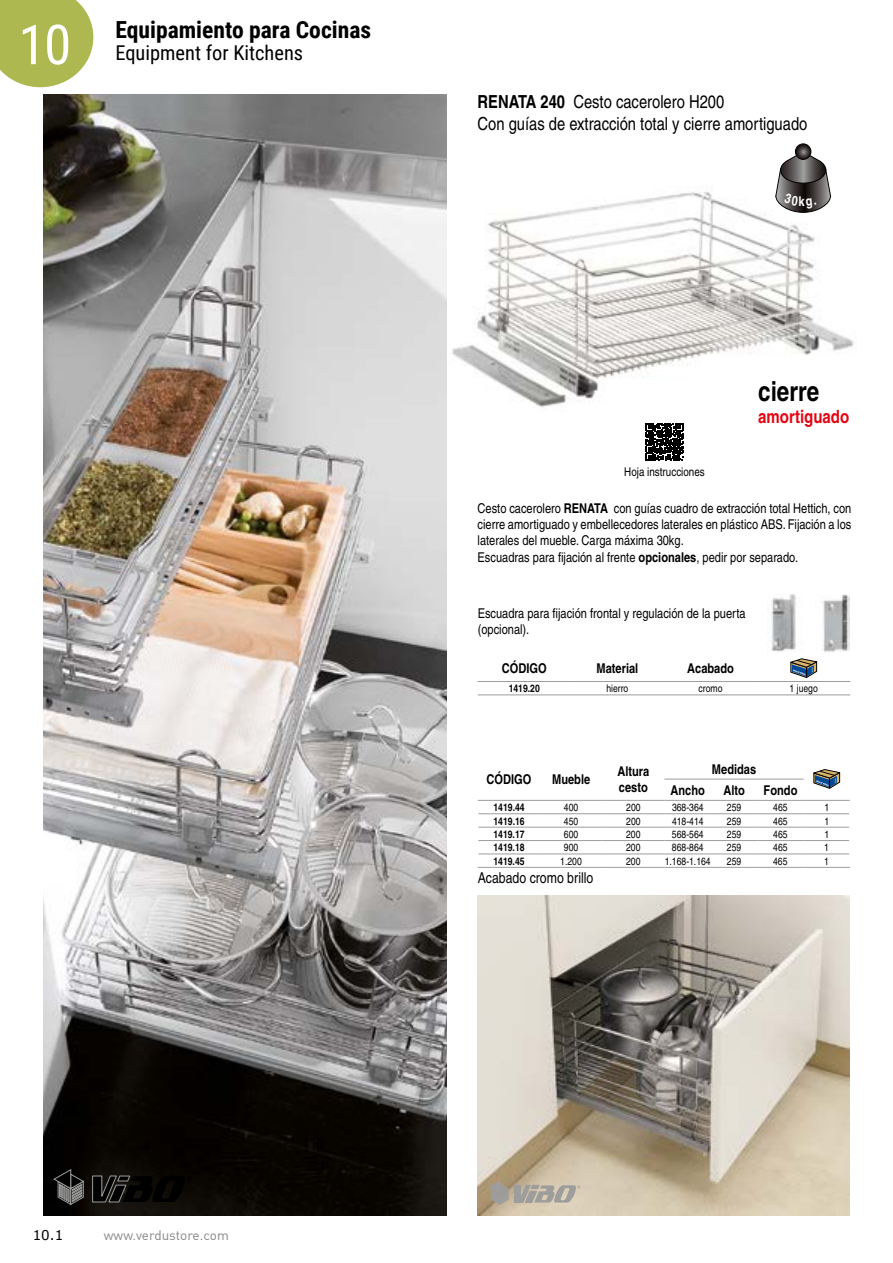
<style>
.page{position:relative;width:893px;height:1263px;background:#fff}
.page>*{position:absolute;margin:0;border:0;box-sizing:border-box;transform-origin:0 0}
.t1{font:55.2px "Roboto Condensed";color:#fff}
.t2{font:700 condensed 27.45px "Helvetica";color:#000}
.t3{font:700 23.55px "Roboto Condensed";color:#000}
.t4{font:20.4px "Roboto Condensed";color:#000}
.t5{font:700 condensed 18.3px "Helvetica";color:#e30613}
.t6{font:condensed 18px/21.6px "Helvetica";color:#000}
.t7{font:condensed 15px "Helvetica";color:#000}
.t8{font:condensed 13.5px/16.2px "Helvetica";color:#000}
.t9{font:700 condensed 13.5px/16.2px "Helvetica";color:#000}
.t10{font:13.5px "DIN";color:#878787}
.t11{font:13.5px "Verdana";color:#000}
.t12{font:700 condensed 13.5px "Helvetica";color:#fff}
.t13{font:condensed 12px "Helvetica";color:#000}
.t14{font:condensed 10.5px "Helvetica";color:#000}
.t15{font:700 condensed 10.5px "Helvetica";color:#000}
.s1{font-weight:700}
</style>
<div class="page">
<svg style="left:0;top:0;width:93px;height:87px;background:#b6c065"></svg>
<img style="left:43px;top:94px;width:404px;height:1121px">
<svg style="left:54px;top:1169px;width:30px;height:36px"></svg>
<svg style="left:92px;top:1175px;width:100px;height:29px;background:#11100e"></svg>
<img style="left:452px;top:192px;width:402px;height:216px">
<hr style="left:664px;top:779px;width:47px;height:1px;background:#9d9d9c">
<hr style="left:711px;top:779px;width:46px;height:1px;background:#9d9d9c">
<hr style="left:757px;top:779px;width:47px;height:1px;background:#9d9d9c">
<hr style="left:478px;top:800px;width:62px;height:1px;background:#9d9d9c">
<hr style="left:540px;top:800px;width:62px;height:1px;background:#9d9d9c">
<hr style="left:602px;top:800px;width:62px;height:1px;background:#9d9d9c">
<hr style="left:664px;top:800px;width:47px;height:1px;background:#9d9d9c">
<hr style="left:711px;top:800px;width:46px;height:1px;background:#9d9d9c">
<hr style="left:757px;top:800px;width:47px;height:1px;background:#9d9d9c">
<hr style="left:804px;top:800px;width:46px;height:1px;background:#9d9d9c">
<hr style="left:478px;top:813px;width:62px;height:1px;background:#9d9d9c">
<hr style="left:540px;top:813px;width:62px;height:1px;background:#9d9d9c">
<hr style="left:602px;top:813px;width:62px;height:1px;background:#9d9d9c">
<hr style="left:664px;top:813px;width:47px;height:1px;background:#9d9d9c">
<hr style="left:711px;top:813px;width:46px;height:1px;background:#9d9d9c">
<hr style="left:757px;top:813px;width:47px;height:1px;background:#9d9d9c">
<hr style="left:804px;top:813px;width:46px;height:1px;background:#9d9d9c">
<hr style="left:478px;top:827px;width:62px;height:1px;background:#9d9d9c">
<hr style="left:540px;top:827px;width:62px;height:1px;background:#9d9d9c">
<hr style="left:602px;top:827px;width:62px;height:1px;background:#9d9d9c">
<hr style="left:664px;top:827px;width:47px;height:1px;background:#9d9d9c">
<hr style="left:711px;top:827px;width:46px;height:1px;background:#9d9d9c">
<hr style="left:757px;top:827px;width:47px;height:1px;background:#9d9d9c">
<hr style="left:804px;top:827px;width:46px;height:1px;background:#9d9d9c">
<hr style="left:478px;top:840px;width:62px;height:1px;background:#9d9d9c">
<hr style="left:540px;top:840px;width:62px;height:1px;background:#9d9d9c">
<hr style="left:602px;top:840px;width:62px;height:1px;background:#9d9d9c">
<hr style="left:664px;top:840px;width:47px;height:1px;background:#9d9d9c">
<hr style="left:711px;top:840px;width:46px;height:1px;background:#9d9d9c">
<hr style="left:757px;top:840px;width:47px;height:1px;background:#9d9d9c">
<hr style="left:804px;top:840px;width:46px;height:1px;background:#9d9d9c">
<hr style="left:478px;top:853px;width:62px;height:1px;background:#9d9d9c">
<hr style="left:540px;top:853px;width:62px;height:1px;background:#9d9d9c">
<hr style="left:602px;top:853px;width:62px;height:1px;background:#9d9d9c">
<hr style="left:664px;top:853px;width:47px;height:1px;background:#9d9d9c">
<hr style="left:711px;top:853px;width:46px;height:1px;background:#9d9d9c">
<hr style="left:757px;top:853px;width:47px;height:1px;background:#9d9d9c">
<hr style="left:804px;top:853px;width:46px;height:1px;background:#9d9d9c">
<hr style="left:478px;top:867px;width:62px;height:1px;background:#9d9d9c">
<hr style="left:540px;top:867px;width:62px;height:1px;background:#9d9d9c">
<hr style="left:602px;top:867px;width:62px;height:1px;background:#9d9d9c">
<hr style="left:664px;top:867px;width:47px;height:1px;background:#9d9d9c">
<hr style="left:711px;top:867px;width:46px;height:1px;background:#9d9d9c">
<hr style="left:757px;top:867px;width:47px;height:1px;background:#9d9d9c">
<hr style="left:804px;top:867px;width:46px;height:1px;background:#9d9d9c">
<svg style="left:814px;top:769px;width:26px;height:19px"></svg>
<img style="left:771px;top:594px;width:78px;height:58px">
<hr style="left:478px;top:681px;width:93px;height:1px;background:#9d9d9c">
<hr style="left:757px;top:681px;width:93px;height:1px;background:#9d9d9c">
<hr style="left:571px;top:681px;width:93px;height:1px;background:#9d9d9c">
<hr style="left:664px;top:681px;width:93px;height:1px;background:#9d9d9c">
<hr style="left:478px;top:694px;width:93px;height:1px;background:#9d9d9c">
<hr style="left:571px;top:694px;width:93px;height:1px;background:#9d9d9c">
<hr style="left:664px;top:694px;width:93px;height:1px;background:#9d9d9c">
<hr style="left:757px;top:694px;width:93px;height:1px;background:#9d9d9c">
<svg style="left:791px;top:659px;width:26px;height:19px"></svg>
<img style="left:478px;top:895px;width:372px;height:320px">
<svg style="left:795px;top:144px;width:16px;height:15px"></svg>
<div style="left:795px;top:144px;width:16px;height:16px;border:1px solid #000;border-radius:50%"></div>
<svg style="left:488px;top:1180px;width:93px;height:25px;background:#b4ac9e"></svg>
<svg style="left:646px;top:423px;width:37px;height:38px"></svg>
<svg style="left:775px;top:151px;width:56px;height:62px"></svg>
<h1 class="t1" style="left:18px;top:6px;width:54px">10</h1>
<h3 class="t3" style="left:115px;top:13px;width:257px">Equipamiento para Cocinas</h3>
<h3 class="t4" style="left:115px;top:39px;width:189px">Equipment for Kitchens</h3>
<h3 class="t6" style="left:478px;top:91px;width:331px"><span class="s1">RENATA 240</span> Cesto cacerolero H200<br>Con guías de extracción total y cierre amortiguado</h3>
<p class="t12" style="left:798px;top:193px;width:8px">k</p>
<p class="t13" style="left:624px;top:465px;width:82px">Hoja instrucciones</p>
<h2 class="t2" style="left:758px;top:374px;width:63px">cierre</h2>
<h3 class="t5" style="left:758px;top:405px;width:93px">amortiguado</h3>
<p class="t8" style="left:478px;top:500px;width:375px">Cesto cacerolero <span class="s1">RENATA</span> con guías cuadro de extracción total Hettich, con cierre amortiguado y embellecedores laterales en plástico ABS. Fijación a los laterales del mueble. Carga máxima 30kg.<br>Escuadras para fijación al frente <span class="s1">opcionales</span>, pedir por separado.</p>
<p class="t8" style="left:478px;top:605px;width:269px">Escuadra para fijación frontal y regulación de la puerta (opcional).</p>
<p class="t9" style="left:502px;top:660px;width:46px">CÓDIGO</p>
<p class="t9" style="left:596px;top:660px;width:43px">Material</p>
<p class="t9" style="left:687px;top:660px;width:48px">Acabado</p>
<p class="t15" style="left:509px;top:682px;width:33px">1419.20</p>
<p class="t14" style="left:606px;top:682px;width:24px">hierro</p>
<p class="t14" style="left:699px;top:682px;width:25px">cromo</p>
<p class="t14" style="left:790px;top:682px;width:30px">1 juego</p>
<p class="t9" style="left:486px;top:771px;width:46px">CÓDIGO</p>
<p class="t9" style="left:552px;top:771px;width:40px">Mueble</p>
<p class="t9" style="left:617px;top:763px;width:33px">Altura cesto</p>
<p class="t9" style="left:712px;top:760px;width:46px">Medidas</p>
<p class="t9" style="left:670px;top:782px;width:36px">Ancho</p>
<p class="t9" style="left:723px;top:782px;width:23px">Alto</p>
<p class="t9" style="left:764px;top:782px;width:35px">Fondo</p>
<p class="t15" style="left:493px;top:801px;width:33px">1419.44</p>
<p class="t14" style="left:564px;top:801px;width:16px">400</p>
<p class="t14" style="left:626px;top:801px;width:16px">200</p>
<p class="t14" style="left:672px;top:801px;width:33px">368-364</p>
<p class="t14" style="left:727px;top:801px;width:16px">259</p>
<p class="t14" style="left:773px;top:801px;width:16px">465</p>
<p class="t14" style="left:824px;top:801px;width:6px">1</p>
<p class="t15" style="left:493px;top:814px;width:33px">1419.16</p>
<p class="t14" style="left:564px;top:815px;width:16px">450</p>
<p class="t14" style="left:626px;top:815px;width:16px">200</p>
<p class="t14" style="left:672px;top:815px;width:33px">418-414</p>
<p class="t14" style="left:727px;top:815px;width:16px">259</p>
<p class="t14" style="left:773px;top:815px;width:16px">465</p>
<p class="t14" style="left:824px;top:815px;width:6px">1</p>
<p class="t15" style="left:493px;top:828px;width:33px">1419.17</p>
<p class="t14" style="left:564px;top:828px;width:16px">600</p>
<p class="t14" style="left:626px;top:828px;width:16px">200</p>
<p class="t14" style="left:672px;top:828px;width:33px">568-564</p>
<p class="t14" style="left:727px;top:828px;width:16px">259</p>
<p class="t14" style="left:773px;top:828px;width:16px">465</p>
<p class="t14" style="left:824px;top:828px;width:6px">1</p>
<p class="t15" style="left:493px;top:841px;width:33px">1419.18</p>
<p class="t14" style="left:564px;top:841px;width:16px">900</p>
<p class="t14" style="left:626px;top:841px;width:16px">200</p>
<p class="t14" style="left:672px;top:841px;width:33px">868-864</p>
<p class="t14" style="left:727px;top:841px;width:16px">259</p>
<p class="t14" style="left:773px;top:841px;width:16px">465</p>
<p class="t14" style="left:824px;top:841px;width:6px">1</p>
<p class="t15" style="left:493px;top:854px;width:33px">1419.45</p>
<p class="t14" style="left:560px;top:855px;width:23px">1.200</p>
<p class="t14" style="left:626px;top:855px;width:16px">200</p>
<p class="t14" style="left:665px;top:855px;width:47px">1.168-1.164</p>
<p class="t14" style="left:727px;top:855px;width:16px">259</p>
<p class="t14" style="left:773px;top:855px;width:16px">465</p>
<p class="t14" style="left:824px;top:855px;width:6px">1</p>
<p class="t7" style="left:478px;top:869px;width:117px">Acabado cromo brillo</p>
<p class="t11" style="left:33px;top:1226px;width:32px">10.1</p>
<p class="t10" style="left:104px;top:1226px;width:127px">www.verdustore.com</p>
</div>
